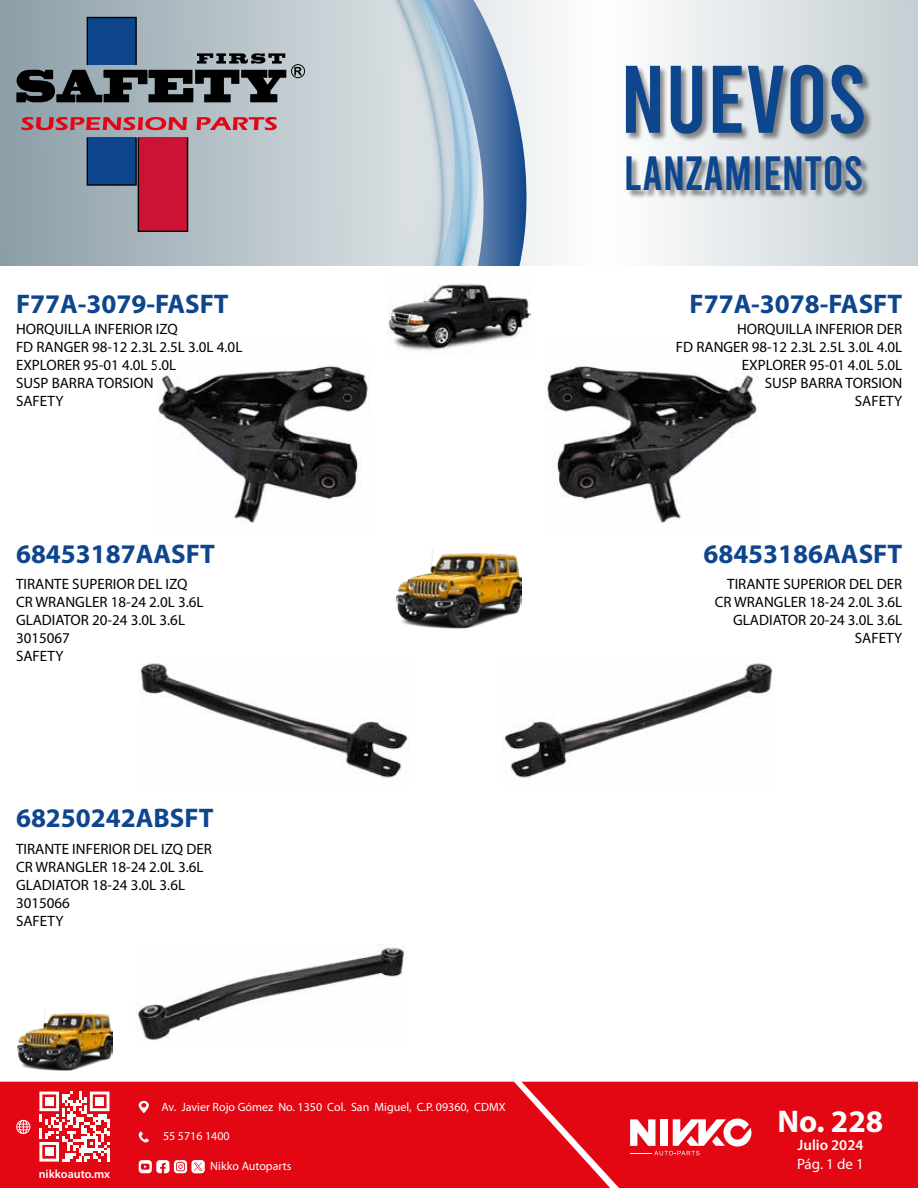
<style>
.page{position:relative;width:918px;height:1188px;background:#fff}
.page>*{position:absolute;margin:0;border:0;box-sizing:border-box;transform-origin:0 0}
.t1{font:95.7px "Bebas";color:#0e468e}
.t2{font:47.85px "Bebas";color:#0e468e}
.t3{font:700 31.5px "Myriad Pro";color:#fff}
.t4{font:700 27px "Myriad Pro";color:#0e468e}
.t5{font:15px/18px "Myriad Pro";color:#000}
.t6{font:600 15px "Myriad Pro";color:#fff}
.t7{font:15px "Myriad Pro";color:#fff}
.t8{font:12px "Myriad Pro";color:#fff}
.t9{font:600 12px "Myriad Pro";color:#fff}
</style>
<div class="page">
<svg style="left:0;top:0;width:918px;height:265px"></svg>
<svg style="left:433px;top:0;width:94px;height:265px;background:#8da9c6"></svg>
<div style="left:0;top:1082px;width:522px;height:106px;background:#e30613"></div>
<svg style="left:39px;top:1092px;width:70px;height:70px"></svg>
<div style="left:45px;top:1097px;width:8px;height:9px;background:#fff"></div>
<div style="left:95px;top:1097px;width:9px;height:9px;background:#fff"></div>
<div style="left:45px;top:1148px;width:8px;height:8px;background:#fff"></div>
<svg style="left:16px;top:1120px;width:14px;height:14px"></svg>
<svg style="left:139px;top:1101px;width:10px;height:12px"></svg>
<svg style="left:139px;top:1131px;width:10px;height:12px"></svg>
<svg style="left:139px;top:1160px;width:66px;height:13px"></svg>
<svg style="left:522px;top:1082px;width:396px;height:106px;background:#e41723"></svg>
<img style="left:619px;top:50px;width:258px;height:158px">
<svg style="left:16px;top:0;width:417px;height:265px;background:#a6a8b1"></svg>
<img style="left:136px;top:944px;width:269px;height:96px">
<img style="left:503px;top:663px;width:270px;height:115px">
<img style="left:138px;top:663px;width:272px;height:115px">
<img style="left:545px;top:366px;width:214px;height:157px">
<img style="left:158px;top:366px;width:212px;height:157px">
<img style="left:388px;top:284px;width:142px;height:67px">
<img style="left:396px;top:549px;width:126px;height:79px">
<img style="left:17px;top:1010px;width:95px;height:61px">
<h3 class="t4" style="left:16px;top:286px;width:214px">F77A-3079-FASFT</h3>
<p class="t5" style="left:16px;top:320px;width:228px">HORQUILLA INFERIOR IZQ<br>FD RANGER 98-12 2.3L 2.5L 3.0L 4.0L<br>EXPLORER 95-01 4.0L 5.0L<br>SUSP BARRA TORSION<br>SAFETY</p>
<h3 class="t4" style="left:16px;top:536px;width:200px">68453187AASFT</h3>
<p class="t5" style="left:16px;top:574px;width:189px">TIRANTE SUPERIOR DEL IZQ<br>CR WRANGLER 18-24 2.0L 3.6L<br>GLADIATOR 20-24 3.0L 3.6L<br>3015067<br>SAFETY</p>
<h3 class="t4" style="left:16px;top:801px;width:199px">68250242ABSFT</h3>
<p class="t5" style="left:16px;top:839px;width:197px">TIRANTE INFERIOR DEL IZQ DER<br>CR WRANGLER 18-24 2.0L 3.6L<br>GLADIATOR 18-24 3.0L 3.6L<br>3015066<br>SAFETY</p>
<p class="t9" style="left:39px;top:1167px;width:73px">nikkoauto.mx</p>
<p class="t8" style="left:161px;top:1099px;width:346px">Av. Javier Rojo Gómez No. 1350 Col. San Miguel, C.P. 09360, CDMX</p>
<p class="t8" style="left:163px;top:1129px;width:68px">55 5716 1400</p>
<p class="t8" style="left:210px;top:1159px;width:83px">Nikko Autoparts</p>
<h1 class="t1" style="left:620px;top:51px;width:248px">NUEVOS</h1>
<h2 class="t2" style="left:624px;top:150px;width:241px">LANZAMIENTOS</h2>
<h3 class="t4" style="left:690px;top:286px;width:214px">F77A-3078-FASFT</h3>
<p class="t5" style="left:676px;top:320px;width:228px;text-align:right">HORQUILLA INFERIOR DER<br>FD RANGER 98-12 2.3L 2.5L 3.0L 4.0L<br>EXPLORER 95-01 4.0L 5.0L<br>SUSP BARRA TORSION<br>SAFETY</p>
<h3 class="t4" style="left:703px;top:536px;width:200px">68453186AASFT</h3>
<p class="t5" style="left:715px;top:574px;width:189px;text-align:right">TIRANTE SUPERIOR DEL DER<br>CR WRANGLER 18-24 2.0L 3.6L<br>GLADIATOR 20-24 3.0L 3.6L<br>SAFETY</p>
<h3 class="t3" style="left:778px;top:1101px;width:107px">No. 228</h3>
<p class="t6" style="left:798px;top:1135px;width:67px">Julio 2024</p>
<p class="t7" style="left:797px;top:1155px;width:68px">Pág. 1 de 1</p>
</div>
